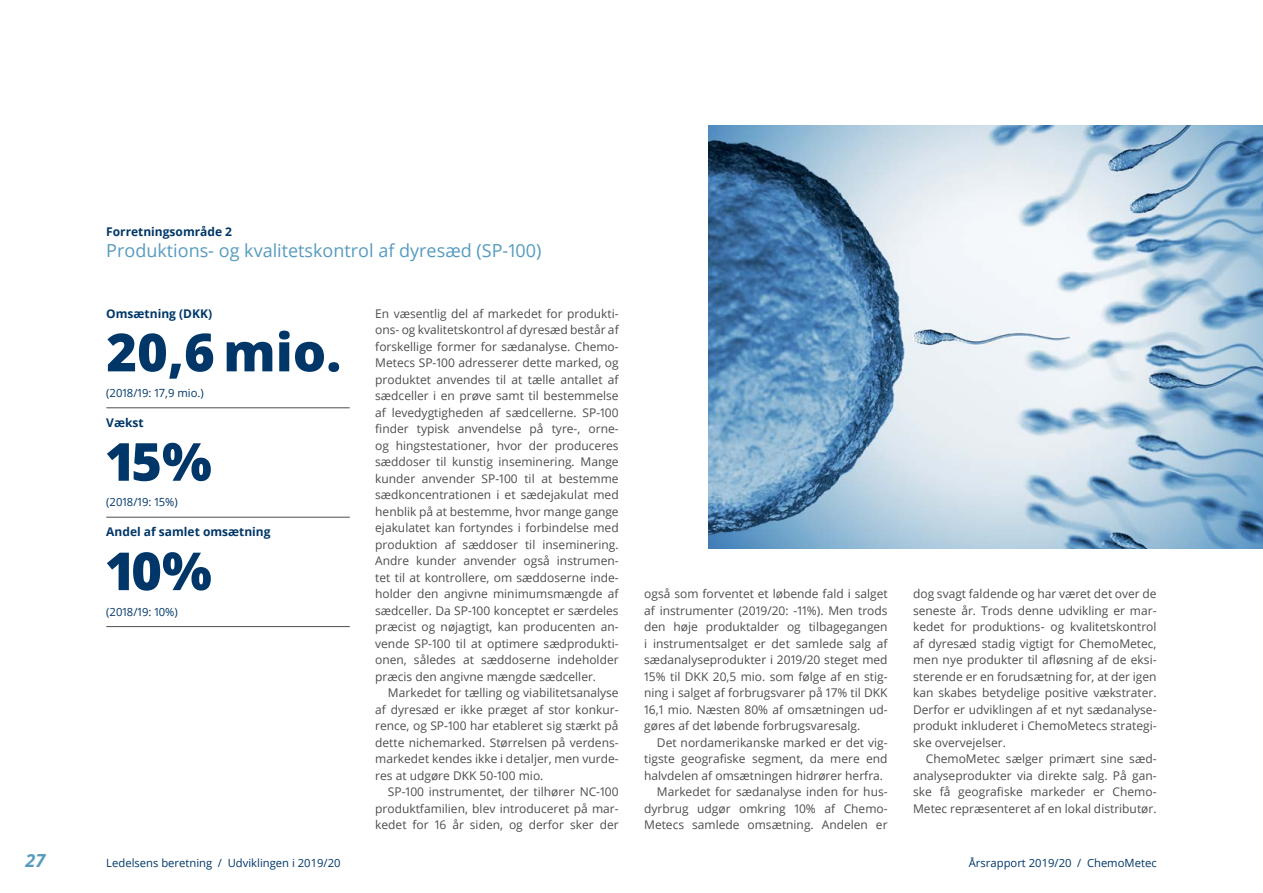
<style>
.page{position:relative;width:1263px;height:893px;background:#fff}
.page>*{position:absolute;margin:0;border:0;box-sizing:border-box;transform-origin:0 0}
.t1{font:800 52.5px "Open Sans";color:#003768}
.t2{font:18px "Open Sans";color:#569bbe}
.t3{font:italic 700 18px "Open Sans";color:#569bbe}
.t4{font:12px/16.5px "Open Sans";color:#4d4d4f;text-align:justify}
.t5{font:700 12px "Open Sans";color:#003768}
.t6{font:11.25px "Open Sans";color:#003768}
</style>
<div class="page">
<img style="left:708px;top:125px;width:555px;height:424px">
<hr style="left:106px;top:408px;width:244px;height:1px;background:#4d4d4f">
<hr style="left:106px;top:517px;width:244px;height:1px;background:#4d4d4f">
<hr style="left:106px;top:626px;width:244px;height:1px;background:#4d4d4f">
<p class="t5" style="left:106px;top:223px;width:127px">Forretningsområde 2</p>
<h2 class="t2" style="left:106px;top:238px;width:437px">Produktions- og kvalitetskontrol af dyresæd (SP-100)</h2>
<p class="t5" style="left:106px;top:305px;width:107px">Omsætning (DKK)</p>
<h1 class="t1" style="left:106px;top:312px;width:237px">20,6 mio.</h1>
<p class="t6" style="left:106px;top:385px;width:99px">(2018/19: 17,9 mio.)</p>
<p class="t5" style="left:106px;top:414px;width:39px">Vækst</p>
<h1 class="t1" style="left:106px;top:422px;width:107px">15%</h1>
<p class="t6" style="left:106px;top:495px;width:73px">(2018/19: 15%)</p>
<p class="t5" style="left:106px;top:524px;width:166px">Andel af samlet omsætning</p>
<h1 class="t1" style="left:106px;top:531px;width:107px">10%</h1>
<p class="t6" style="left:106px;top:604px;width:73px">(2018/19: 10%)</p>
<p class="t4" style="left:375px;top:305px;width:245px">En væsentlig del af markedet for produkti&shy;ons- og kvalitetskontrol af dyresæd består af forskellige former for sædanalyse. Chemo-Metecs SP-100 adresserer dette marked, og produktet anvendes til at tælle antallet af sædceller i en prøve samt til bestemmelse af levedygtigheden af sædcellerne. SP-100 finder typisk anvendelse på tyre-, orne&shy;og hingstestationer, hvor der produceres sæddoser til kunstig inseminering. Mange kunder anvender SP-100 til at bestemme sædkoncentrationen i et sædejakulat med henblik på at bestemme, hvor mange gange ejakulatet kan fortyndes i forbindelse med produktion af sæddoser til inseminering.<br>Andre kunder anvender også instrumen&shy;tet til at kontrollere, om sæddoserne inde&shy;holder den angivne minimumsmængde af sædceller. Da SP-100 konceptet er særdeles præcist og nøjagtigt, kan producenten an&shy;vende SP-100 til at optimere sædprodukti&shy;onen, således at sæddoserne indeholder præcis den angivne mængde sædceller.</p>
<p class="t4" style="left:375px;top:684px;width:245px;text-indent:13px">Markedet for tælling og viabilitetsanalyse af dyresæd er ikke præget af stor konkur&shy;rence, og SP-100 har etableret sig stærkt på dette nichemarked. Størrelsen på verdens&shy;markedet kendes ikke i detaljer, men vurde&shy;res at udgøre DKK 50-100 mio.</p>
<p class="t4" style="left:375px;top:783px;width:245px;text-indent:13px">SP-100 instrumentet, der tilhører NC-100 produktfamilien, blev introduceret på mar&shy;kedet for 16 år siden, og derfor sker der</p>
<p class="t4" style="left:644px;top:585px;width:245px">også som forventet et løbende fald i salget af instrumenter (2019/20: -11%). Men trods den høje produktalder og tilbagegangen i instrumentsalget er det samlede salg af sædanalyseprodukter i 2019/20 steget med 15% til DKK 20,5 mio. som følge af en stig&shy;ning i salget af forbrugsvarer på 17% til DKK 16,1 mio. Næsten 80% af omsætningen ud&shy;gøres af det løbende forbrugsvaresalg.</p>
<p class="t4" style="left:657px;top:734px;width:232px">Det nordamerikanske marked er det vig-</p>
<p class="t4" style="left:644px;top:750px;width:245px">tigste geografiske segment, da mere end</p>
<p class="t4" style="left:644px;top:767px;width:240px">halvdelen af omsætningen hidrører herfra.</p>
<p class="t4" style="left:657px;top:783px;width:232px">Markedet for sædanalyse inden for hus-</p>
<p class="t4" style="left:644px;top:800px;width:244px">dyrbrug udgør omkring 10% af Chemo-</p>
<p class="t4" style="left:644px;top:816px;width:245px">Metecs samlede omsætning. Andelen er</p>
<p class="t4" style="left:913px;top:585px;width:245px">dog svagt faldende og har været det over de seneste år. Trods denne udvikling er mar&shy;kedet for produktions- og kvalitetskontrol af dyresæd stadig vigtigt for ChemoMetec, men nye produkter til afløsning af de eksi&shy;sterende er en forudsætning for, at der igen kan skabes betydelige positive vækstrater.<br>Derfor er udviklingen af et nyt sædanalyse&shy;produkt inkluderet i ChemoMetecs strategi&shy;ske overvejelser.</p>
<p class="t4" style="left:913px;top:750px;width:245px;text-indent:13px">ChemoMetec sælger primært sine sæd&shy;analyseprodukter via direkte salg. På gan&shy;ske få geografiske markeder er Chemo-Metec repræsenteret af en lokal distributør.</p>
<h2 class="t3" style="left:26px;top:848px;width:21px">27</h2>
<p class="t6" style="left:106px;top:856px;width:236px">Ledelsens beretning / Udviklingen i 2019/20</p>
<p class="t6" style="left:969px;top:856px;width:189px">Årsrapport 2019/20 / ChemoMetec</p>
</div>
